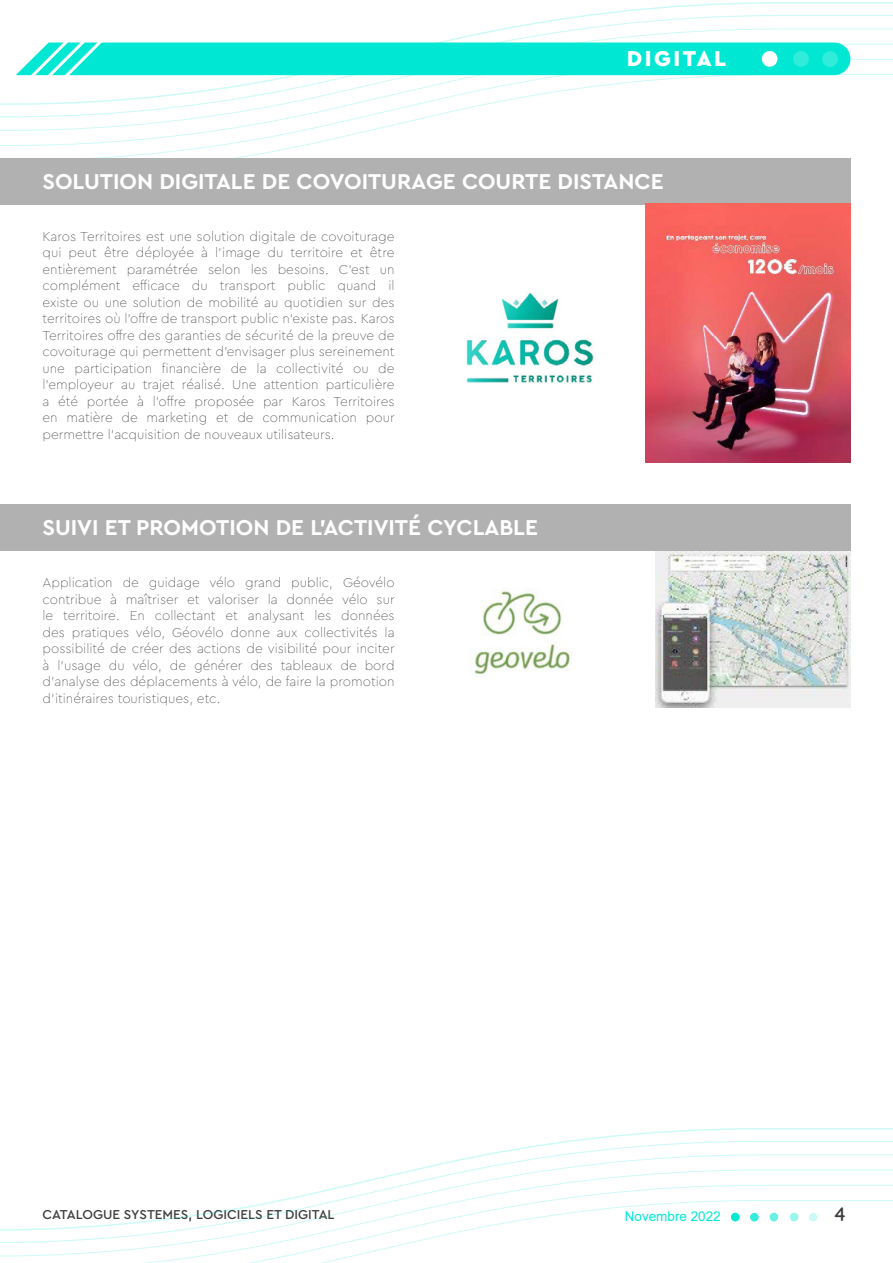
<style>
.page{position:relative;width:893px;height:1263px;background:#fff}
.page>*{position:absolute;margin:0;border:0;box-sizing:border-box;transform-origin:0 0}
.t1{font:700 22.5px "Cera Pro";color:#fff}
.t2{font:900 22.5px "Cera Pro";letter-spacing:.11em;color:#fff}
.t3{font:600 19.5px "Quicksand";color:#3d3d3b}
.t4{font:100 13.5px/16.5px "Cera Pro";color:#3d3d3b;text-align:justify}
.t5{font:500 13.5px "Cera Pro";color:#3d3d3b}
.t6{font:13.5px "Arial";color:#00e8d3}
</style>
<div class="page">
<svg style="left:594px;top:2px;width:299px;height:12px"></svg>
<svg style="left:506px;top:14px;width:387px;height:14px"></svg>
<svg style="left:462px;top:28px;width:431px;height:31px"></svg>
<svg style="left:0;top:59px;width:893px;height:117px"></svg>
<svg style="left:575px;top:1128px;width:318px;height:12px"></svg>
<svg style="left:486px;top:1140px;width:407px;height:14px"></svg>
<svg style="left:347px;top:1154px;width:546px;height:31px"></svg>
<svg style="left:0;top:1185px;width:893px;height:78px"></svg>
<svg style="left:16px;top:37px;width:834px;height:47px"></svg>
<div style="left:0;top:158px;width:850px;height:47px;background:#b2b1b1"></div>
<div style="left:0;top:504px;width:850px;height:47px;background:#b2b1b1"></div>
<img style="left:645px;top:204px;width:205px;height:259px">
<img style="left:466px;top:291px;width:128px;height:92px">
<img style="left:474px;top:588px;width:99px;height:87px">
<img style="left:656px;top:552px;width:194px;height:156px">
<h1 class="t2" style="left:627px;top:44px;width:101px">DIGITAL</h1>
<h1 class="t1" style="left:43px;top:167px;width:622px">SOLUTION DIGITALE DE COVOITURAGE COURTE DISTANCE</h1>
<p class="t4" style="left:43px;top:227px;width:354px">Karos Territoires est une solution digitale de covoiturage qui peut être déployée à l’image du territoire et être entièrement paramétrée selon les besoins. C’est un complément efficace du transport public quand il existe ou une solution de mobilité au quotidien sur des territoires où l’offre de transport public n’existe pas. Karos Territoires offre des garanties de sécurité de la preuve de covoiturage qui permettent d’envisager plus sereinement une participation financière de la collectivité ou de l’employeur au trajet réalisé. Une attention particulière a été portée à l’offre proposée par Karos Territoires en matière de marketing et de communication pour permettre l’acquisition de nouveaux utilisateurs.</p>
<h1 class="t1" style="left:43px;top:512px;width:497px">SUIVI ET PROMOTION DE L’ACTIVITÉ CYCLABLE</h1>
<p class="t4" style="left:43px;top:574px;width:354px">Application de guidage vélo grand public, Géovélo contribue à maîtriser et valoriser la donnée vélo sur le territoire. En collectant et analysant les données des pratiques vélo, Géovélo donne aux collectivités la possibilité de créer des actions de visibilité pour inciter à l’usage du vélo, de générer des tableaux de bord d’analyse des déplacements à vélo, de faire la promotion d’itinéraires touristiques, etc.</p>
<p class="t5" style="left:43px;top:1206px;width:294px">CATALOGUE SYSTEMES, LOGICIELS ET DIGITAL</p>
<p class="t6" style="left:625px;top:1207px;width:98px">Novembre 2022</p>
<h2 class="t3" style="left:833px;top:1199px;width:14px">4</h2>
</div>
